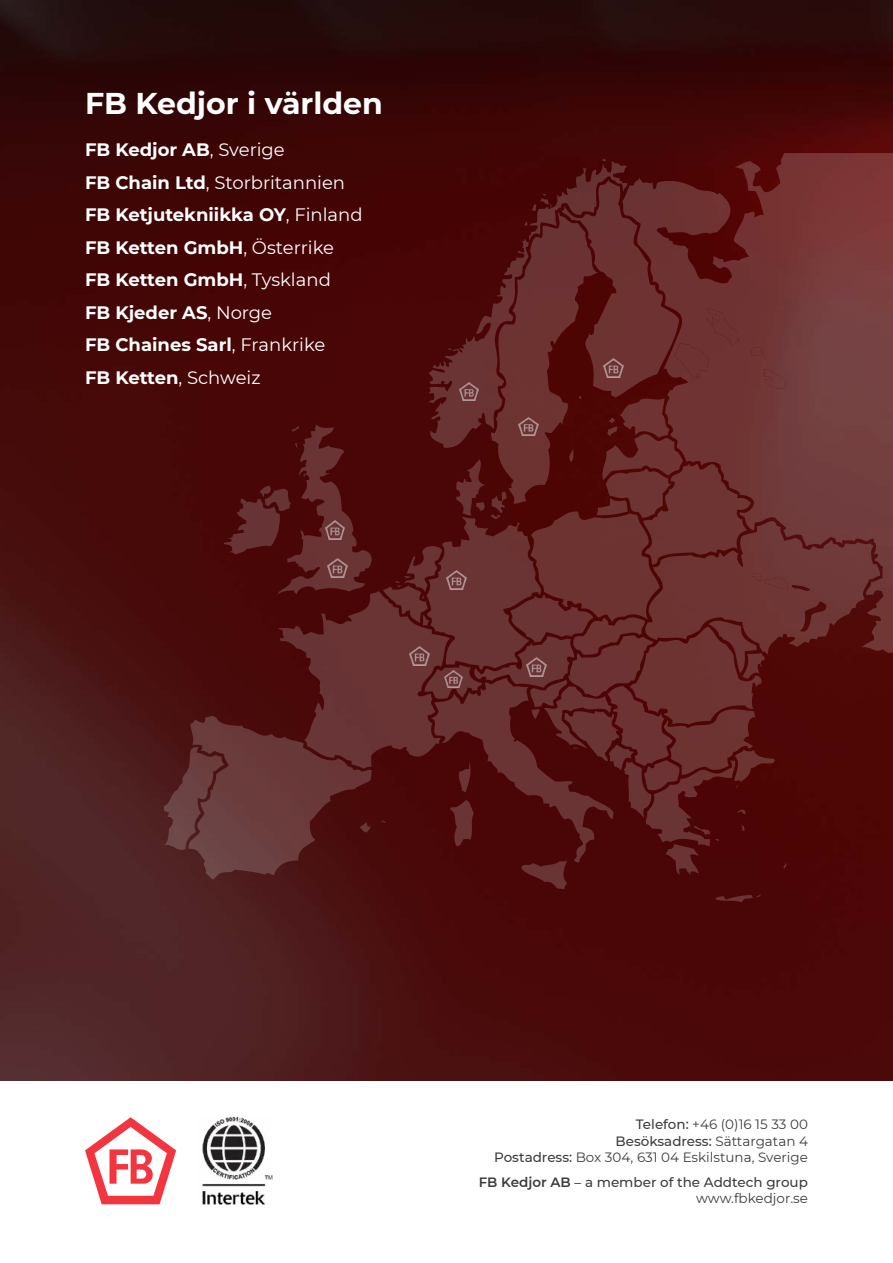
<style>
.page{position:relative;width:893px;height:1263px;background:#fff}
.page>*{position:absolute;margin:0;border:0;box-sizing:border-box;transform-origin:0 0}
.t1{font:700 30px "Montserrat";color:#fff}
.t2{font:700 18px/32.5px "Montserrat";color:#fff}
.t3{font:13.5px/16.2px "Montserrat";color:#000;text-align:right}
.t4{font:500 13.5px/16.2px "Montserrat";color:#000;text-align:right}
.s1{font-weight:400}
.s2{font-weight:500}
.s3{font-weight:600}
</style>
<div class="page">
<img style="left:0;top:0;width:893px;height:1080px">
<svg style="left:621px;top:153px;width:272px;height:501px;background:#713434"></svg>
<svg style="left:164px;top:159px;width:716px;height:743px;background:#591c1c"></svg>
<svg style="left:85px;top:1117px;width:91px;height:87px"></svg>
<img style="left:202px;top:1116px;width:70px;height:88px">
<img style="left:459px;top:382px;width:20px;height:19px">
<img style="left:519px;top:417px;width:19px;height:19px">
<img style="left:604px;top:358px;width:19px;height:19px">
<img style="left:447px;top:570px;width:19px;height:19px">
<img style="left:410px;top:646px;width:19px;height:19px">
<img style="left:526px;top:657px;width:20px;height:19px">
<img style="left:328px;top:558px;width:19px;height:19px">
<img style="left:444px;top:670px;width:18px;height:17px">
<img style="left:325px;top:520px;width:20px;height:19px">
<h1 class="t1" style="left:85px;top:82px;width:299px">FB Kedjor i världen</h1>
<p class="t2" style="left:85px;top:133px;width:279px">FB Kedjor AB<span class="s1">, Sverige<br></span>FB Chain Ltd<span class="s1">, Storbritannien<br></span>FB Ketjutekniikka OY<span class="s1">, Finland<br></span>FB Ketten GmbH<span class="s1">, Österrike<br></span>FB Ketten GmbH<span class="s1">, Tyskland<br></span>FB Kjeder AS<span class="s1">, Norge<br></span>FB Chaines Sarl<span class="s1">, Frankrike<br></span>FB Ketten<span class="s1">, Schweiz</span></p>
<p class="t3" style="left:494px;top:1116px;width:315px"><span class="s2">Telefon:</span> +46 (0)16 15 33 00<br><span class="s2">Besöksadress:</span> Sättargatan 4<br><span class="s2">Postadress:</span> Box 304, 631 04 Eskilstuna, Sverige</p>
<p class="t4" style="left:479px;top:1173px;width:331px"><span class="s3">FB Kedjor AB</span> – a member of the Addtech group <span class="s1">www.fbkedjor.se</span></p>
</div>
